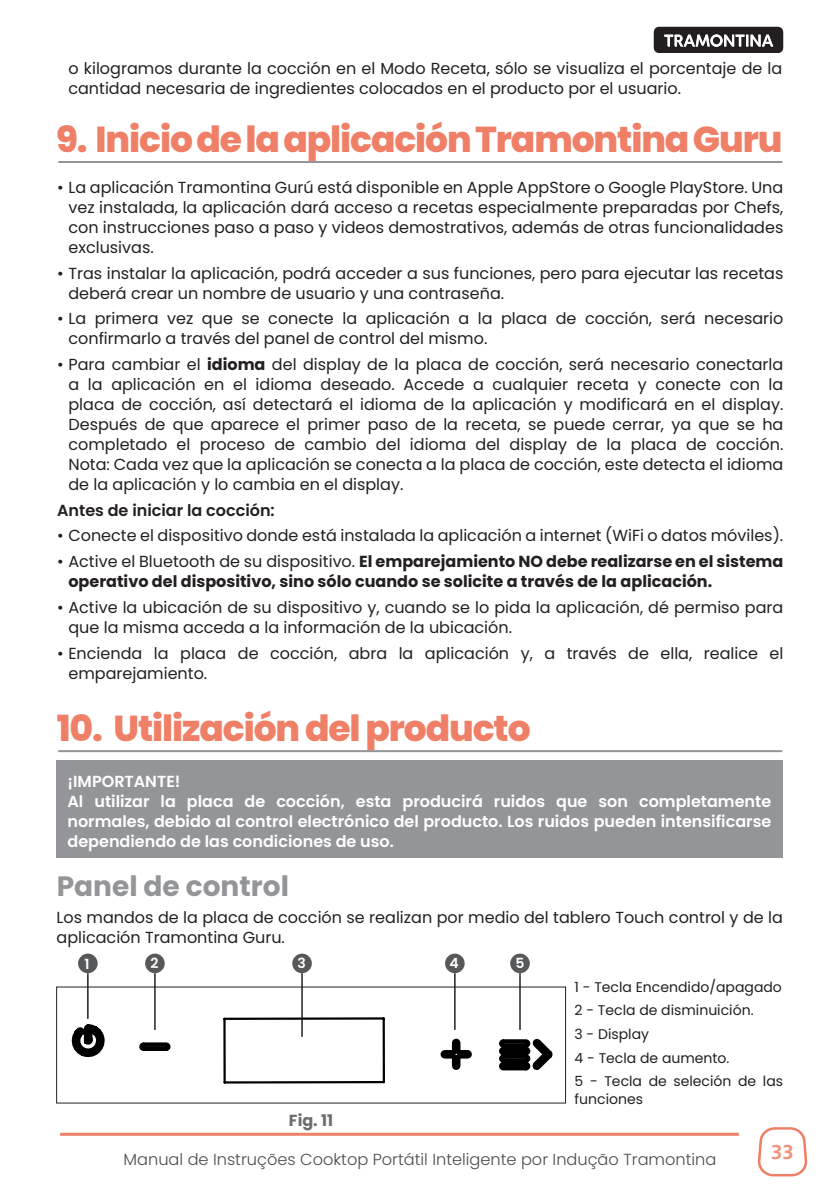
<style>
.page{position:relative;width:840px;height:1191px;background:#fff}
.page>*{position:absolute;margin:0;border:0;box-sizing:border-box;transform-origin:0 0}
.Títulos_novo{font:800 36px "Poppins";letter-spacing:-.03em;color:#ef7f66}
.t1{font:700 28px "Poppins";color:#939598}
.t2{font:700 20px "Frutiger LT Pro";color:#f1927d}
.t3{font:16px/20px "Poppins";color:#231f20}
.t4{font:600 16px/20px "Poppins";color:#fff;text-align:justify}
.t5{font:700 16px/20px "Poppins";color:#231f20}
.t6{font:300 16px "Poppins";color:#4b4c4d}
.t7{font:600 16px "Poppins";color:#231f20}
.t8{font:700 16px "Poppins";color:#6c6d70}
.t9{font:14px/18px "Poppins";color:#231f20}
.t10{font:600 14px "Poppins";color:#fff}
.s1{font-weight:700}
.s2{font-weight:400}
</style>
<div class="page">
<svg style="left:653px;top:27px;width:129px;height:26px;background:#514e4f"></svg>
<hr style="left:60px;top:1132px;width:678px;height:3px;background:#ef7f66">
<svg style="left:757px;top:1127px;width:49px;height:49px"></svg>
<div style="left:56px;top:760px;width:726px;height:98px;background:#939598"></div>
<hr style="left:58px;top:750px;width:723px;height:2px;background:#939598">
<hr style="left:58px;top:161px;width:724px;height:2px;background:#939598">
<svg style="left:71px;top:988px;width:482px;height:96px"></svg>
<hr style="left:87px;top:973px;width:2px;height:45px;background:#231f20">
<hr style="left:154px;top:973px;width:2px;height:57px;background:#231f20">
<hr style="left:301px;top:973px;width:1px;height:63px;background:#231f20">
<hr style="left:454px;top:973px;width:1px;height:57px;background:#231f20">
<hr style="left:519px;top:973px;width:1px;height:57px;background:#231f20">
<div style="left:78px;top:953px;width:20px;height:20px;background:#57585a;border-radius:50%"></div>
<div style="left:145px;top:953px;width:20px;height:20px;background:#57585a;border-radius:50%"></div>
<div style="left:292px;top:953px;width:19px;height:20px;background:#57585a;border-radius:50%"></div>
<div style="left:445px;top:953px;width:19px;height:20px;background:#57585a;border-radius:50%"></div>
<div style="left:510px;top:953px;width:19px;height:20px;background:#57585a;border-radius:50%"></div>
<p class="t3" style="left:68px;top:58px;width:715px">o kilogramos durante la cocción en el Modo Receta, sólo se visualiza el porcentaje de la cantidad necesaria de ingredientes colocados en el producto por el usuario.</p>
<p class="Títulos_novo" style="left:56px;top:118px;width:727px">9. Inicio de la aplicación Tramontina Guru</p>
<p class="t3" style="left:68px;top:177px;width:716px;text-align:justify;text-indent:-11px">• La aplicación Tramontina Gurú está disponible en Apple AppStore o Google PlayStore. Una vez instalada, la aplicación dará acceso a recetas especialmente preparadas por Chefs, con instrucciones paso a paso y videos demostrativos, además de otras funcionalidades exclusivas.</p>
<p class="t3" style="left:68px;top:263px;width:716px;text-indent:-11px">• Tras instalar la aplicación, podrá acceder a sus funciones, pero para ejecutar las recetas deberá crear un nombre de usuario y una contraseña.</p>
<p class="t3" style="left:68px;top:309px;width:716px;text-indent:-11px">• La primera vez que se conecte la aplicación a la placa de cocción, será necesario confirmarlo a través del panel de control del mismo.</p>
<p class="t3" style="left:68px;top:354px;width:716px;text-align:justify;text-indent:-11px">• Para cambiar el <span class="s1">idioma</span> del display de la placa de cocción, será necesario conectarla a la aplicación en el idioma deseado. Accede a cualquier receta y conecte con la placa de cocción, así detectará el idioma de la aplicación y modificará en el display.<br>Después de que aparece el primer paso de la receta, se puede cerrar, ya que se ha completado el proceso de cambio del idioma del display de la placa de cocción.<br>Nota: Cada vez que la aplicación se conecta a la placa de cocción, este detecta el idioma de la aplicación y lo cambia en el display.</p>
<p class="t7" style="left:57px;top:501px;width:219px">Antes de iniciar la cocción:</p>
<p class="t3" style="left:57px;top:526px;width:727px">• Conecte el dispositivo donde está instalada la aplicación a internet (WiFi o datos móviles).</p>
<p class="t5" style="left:68px;top:551px;width:716px;text-indent:-11px"><span class="s2">• Active el Bluetooth de su dispositivo.</span> El emparejamiento NO debe realizarse en el sistema operativo del dispositivo, sino sólo cuando se solicite a través de la aplicación.</p>
<p class="t3" style="left:68px;top:597px;width:716px;text-indent:-11px">• Active la ubicación de su dispositivo y, cuando se lo pida la aplicación, dé permiso para que la misma acceda a la información de la ubicación.</p>
<p class="t3" style="left:68px;top:643px;width:716px;text-indent:-11px">• Encienda la placa de cocción, abra la aplicación y, a través de ella, realice el emparejamiento.</p>
<p class="Títulos_novo" style="left:57px;top:707px;width:475px">10. Utilización del producto</p>
<p class="t4" style="left:67px;top:771px;width:114px">¡IMPORTANTE!</p>
<p class="t4" style="left:67px;top:791px;width:705px">Al utilizar la placa de cocción, esta producirá ruidos que son completamente normales, debido al control electrónico del producto. Los ruidos pueden intensificarse dependiendo de las condiciones de uso.</p>
<p class="t1" style="left:57px;top:870px;width:234px">Panel de control</p>
<p class="t3" style="left:56px;top:907px;width:727px">Los mandos de la placa de cocción se realizan por medio del tablero Touch control y de la aplicación Tramontina Guru.</p>
<p class="t9" style="left:574px;top:978px;width:209px">1 - Tecla Encendido/apagado</p>
<p class="t9" style="left:574px;top:1001px;width:180px">2 - Tecla de disminuición.</p>
<p class="t9" style="left:574px;top:1025px;width:76px">3 - Display</p>
<p class="t9" style="left:574px;top:1049px;width:156px">4 - Tecla de aumento.</p>
<p class="t9" style="left:574px;top:1072px;width:210px">5 - Tecla de seleción de las funciones</p>
<p class="t10" style="left:84px;top:955px;width:7px">1</p>
<p class="t10" style="left:150px;top:955px;width:10px">2</p>
<p class="t10" style="left:297px;top:955px;width:10px">3</p>
<p class="t10" style="left:449px;top:955px;width:11px">4</p>
<p class="t10" style="left:515px;top:955px;width:11px">5</p>
<p class="t8" style="left:289px;top:1110px;width:46px">Fig. 11</p>
<p class="t6" style="left:123px;top:1149px;width:594px">Manual de Instruções Cooktop Portátil Inteligente por Indução Tramontina</p>
<p class="t2" style="left:770px;top:1140px;width:24px">33</p>
</div>
